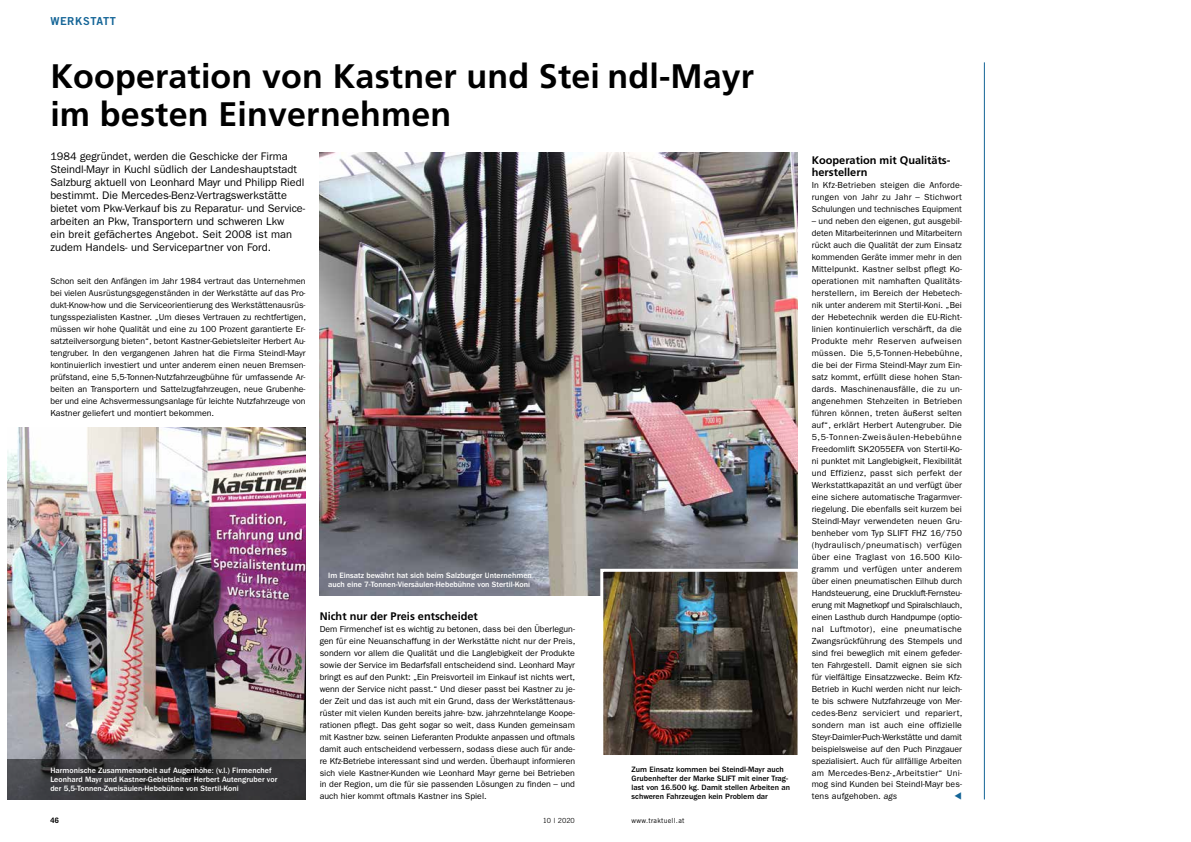
<style>
.page{position:relative;width:1191px;height:842px;background:#fff}
.page>*{position:absolute;margin:0;border:0;box-sizing:border-box;transform-origin:0 0}
.t1{font:700 34px/38px "Frutiger LT Std";letter-spacing:.005em;color:#000}
.t2{font:11px/13px "ITC Franklin Gothic Std";color:#000}
.t3{font:700 11px/12px "Frutiger LT Std";color:#000}
.t4{font:11px "Trade Gothic LT Std Bd 2";letter-spacing:.05em;color:#146597}
.t5{font:8.8px/12px "ITC Franklin Gothic Std";color:#000;text-align:justify}
.t6{font:500 8px/9px "ITC Franklin Gothic Std";color:#fff}
.t7{font:500 8px/9px "ITC Franklin Gothic Std";color:#000}
.t8{font:700 7.5px "Trade Gothic LT Std";color:#000}
.t9{font:7px "Trade Gothic LT Std";letter-spacing:.035em;color:#000}
.s1{font-style:italic}
</style>
<div class="page">
<hr style="left:984px;top:62px;width:1px;height:737px;background:#146597">
<img style="left:8px;top:428px;width:297px;height:331px">
<svg style="left:8px;top:759px;width:297px;height:40px;background:#343436"></svg>
<img style="left:320px;top:152px;width:477px;height:444px">
<img style="left:599px;top:567px;width:199px;height:188px">
<p class="t4" style="left:50px;top:14px;width:67px">WERKSTATT</p>
<p class="t1" style="left:50px;top:57px;width:705px">Kooperation von Kastner und Stei ndl-Mayr im besten Einvernehmen</p>
<p class="t2" style="left:50px;top:150px;width:256px">1984 gegründet, werden die Geschicke der Firma Steindl-Mayr in Kuchl südlich der Landeshauptstadt Salzburg aktuell von Leonhard Mayr und Philipp Riedl bestimmt. Die Mercedes-Benz-Vertragswerkstätte bietet vom Pkw-Verkauf bis zu Reparatur- und Service&shy;arbeiten an Pkw, Transportern und schweren Lkw<br>ein breit gefächertes Angebot. Seit 2008 ist man zudem Handels- und Servicepartner von Ford.</p>
<p class="t5" style="left:50px;top:275px;width:257px">Schon seit den Anfängen im Jahr 1984 vertraut das Unternehmen bei vielen Ausrüstungsgegenständen in der Werkstätte auf das Pro&shy;dukt-Know-how und die Serviceorientierung des Werkstättenausrüs&shy;tungsspezialisten Kastner. „Um dieses Vertrauen zu rechtfertigen, müssen wir hohe Qualität und eine zu 100 Prozent garantierte Er&shy;satzteilversorgung bieten“, betont Kastner-Gebietsleiter Herbert Au&shy;tengruber. In den vergangenen Jahren hat die Firma Steindl-Mayr kontinuierlich investiert und unter anderem einen neuen Bremsen&shy;prüfstand, eine 5,5-Tonnen-Nutzfahrzeugbühne für umfassende Ar&shy;beiten an Transportern und Sattelzugfahrzeugen, neue Grubenhe&shy;ber und eine Achsvermessungsanlage für leichte Nutzfahrzeuge von Kastner geliefert und montiert bekommen.</p>
<p class="t6" style="left:50px;top:766px;width:229px">Harmonische Zusammenarbeit auf Augenhöhe: (v.l.) Firmenchef<br>Leonhard Mayr und Kastner-Gebietsleiter Herbert Autengruber vor der 5,5-Tonnen-Zweisäulen-Hebebühne von Stertil-Koni</p>
<p class="t6" style="left:328px;top:571px;width:205px">Im Einsatz bewährt hat sich beim Salzburger Unternehmen auch eine 7-Tonnen-Viersäulen-Hebebühne von Stertil-Koni</p>
<p class="t3" style="left:320px;top:610px;width:160px">Nicht nur der Preis entscheidet</p>
<p class="t5" style="left:320px;top:623px;width:257px">Dem Firmenchef ist es wichtig zu betonen, dass bei den Überlegun&shy;gen für eine Neuanschaffung in der Werkstätte nicht nur der Preis, sondern vor allem die Qualität und die Langlebigkeit der Produkte sowie der Service im Bedarfsfall entscheidend sind. Leonhard Mayr bringt es auf den Punkt: „Ein Preisvorteil im Einkauf ist nichts wert, wenn der Service nicht passt.“ Und dieser passt bei Kastner zu je&shy;der Zeit und das ist auch mit ein Grund, dass der Werkstättenaus&shy;rüster mit vielen Kunden bereits jahre- bzw. jahrzehntelange Koope&shy;rationen pflegt. Das geht sogar so weit, dass Kunden gemeinsam mit Kastner bzw. seinen Lieferanten Produkte anpassen und oftmals damit auch entscheidend verbessern, sodass diese auch für ande&shy;re Kfz-Betriebe interessant sind und werden. Überhaupt informieren sich viele Kastner-Kunden wie Leonhard Mayr gerne bei Betrieben in der Region, um die für sie passenden Lösungen zu finden – und auch hier kommt oftmals Kastner ins Spiel.</p>
<p class="t7" style="left:631px;top:765px;width:160px">Zum Einsatz kommen bei Steindl-Mayr auch Grubenhefter der Marke SLIFT mit einer Trag&shy;last von 16.500 kg. Damit stellen Arbeiten an schweren Fahrzeugen kein Problem dar</p>
<p class="t8" style="left:50px;top:816px;width:10px">46</p>
<p class="t9" style="left:542px;top:817px;width:34px">10 | 2020</p>
<p class="t9" style="left:631px;top:817px;width:54px">www.traktuell.at</p>
<p class="t3" style="left:811px;top:155px;width:140px">Kooperation mit Qualitäts&shy;herstellern</p>
<p class="t5" style="left:811px;top:179px;width:152px">In Kfz-Betrieben steigen die Anforde&shy;rungen von Jahr zu Jahr – Stichwort Schulungen und technisches Equipment</p>
<p class="t5" style="left:811px;top:215px;width:152px">– und neben den eigenen, gut ausgebil&shy;deten Mitarbeiterinnen und Mitarbeitern rückt auch die Qualität der zum Einsatz kommenden Geräte immer mehr in den Mittelpunkt. Kastner selbst pflegt Ko&shy;operationen mit namhaften Qualitäts&shy;herstellern, im Bereich der Hebetech&shy;nik unter anderem mit Stertil-Koni. „Bei der Hebetechnik werden die EU-Richt&shy;linien kontinuierlich verschärft, da die Produkte mehr Reserven aufweisen müssen. Die 5,5-Tonnen-Hebebühne, die bei der Firma Steindl-Mayr zum Ein&shy;satz kommt, erfüllt diese hohen Stan&shy;dards. Maschinenausfälle, die zu un&shy;angenehmen Stehzeiten in Betrieben führen können, treten äußerst selten auf“, erklärt Herbert Autengruber. Die 5,5-Tonnen-Zweisäulen-Hebebühne Freedomlift SK2055EFA von Stertil-Ko&shy;ni punktet mit Langlebigkeit, Flexibilität und Effizienz, passt sich perfekt der Werkstattkapazität an und verfügt über eine sichere automatische Tragarmver&shy;riegelung. Die ebenfalls seit kurzem bei Steindl-Mayr verwendeten neuen Gru&shy;benheber vom Typ SLIFT FHZ 16/750 (hydraulisch/pneumatisch) verfügen über eine Traglast von 16.500 Kilo&shy;gramm und verfügen unter anderem über einen pneumatischen Eilhub durch Handsteuerung, eine Druckluft-Fernsteu&shy;erung mit Magnetkopf und Spiralschlauch, einen Lasthub durch Handpumpe (optio&shy;nal Luftmotor), eine pneumatische Zwangsrückführung des Stempels und sind frei beweglich mit einem gefeder&shy;ten Fahrgestell. Damit eignen sie sich für vielfältige Einsatzzwecke. Beim Kfz-Betrieb in Kuchl werden nicht nur leich&shy;te bis schwere Nutzfahrzeuge von Mer&shy;cedes-Benz serviciert und repariert, sondern man ist auch eine offizielle Steyr-Daimler-Puch-Werkstätte und damit beispielsweise auf den Puch Pinzgauer spezialisiert. Auch für allfällige Arbeiten am Mercedes-Benz-„Arbeitstier“ Uni&shy;mog sind Kunden bei Steindl-Mayr bes&shy;tens aufgehoben. <span class="s1">ags</span></p>
</div>
